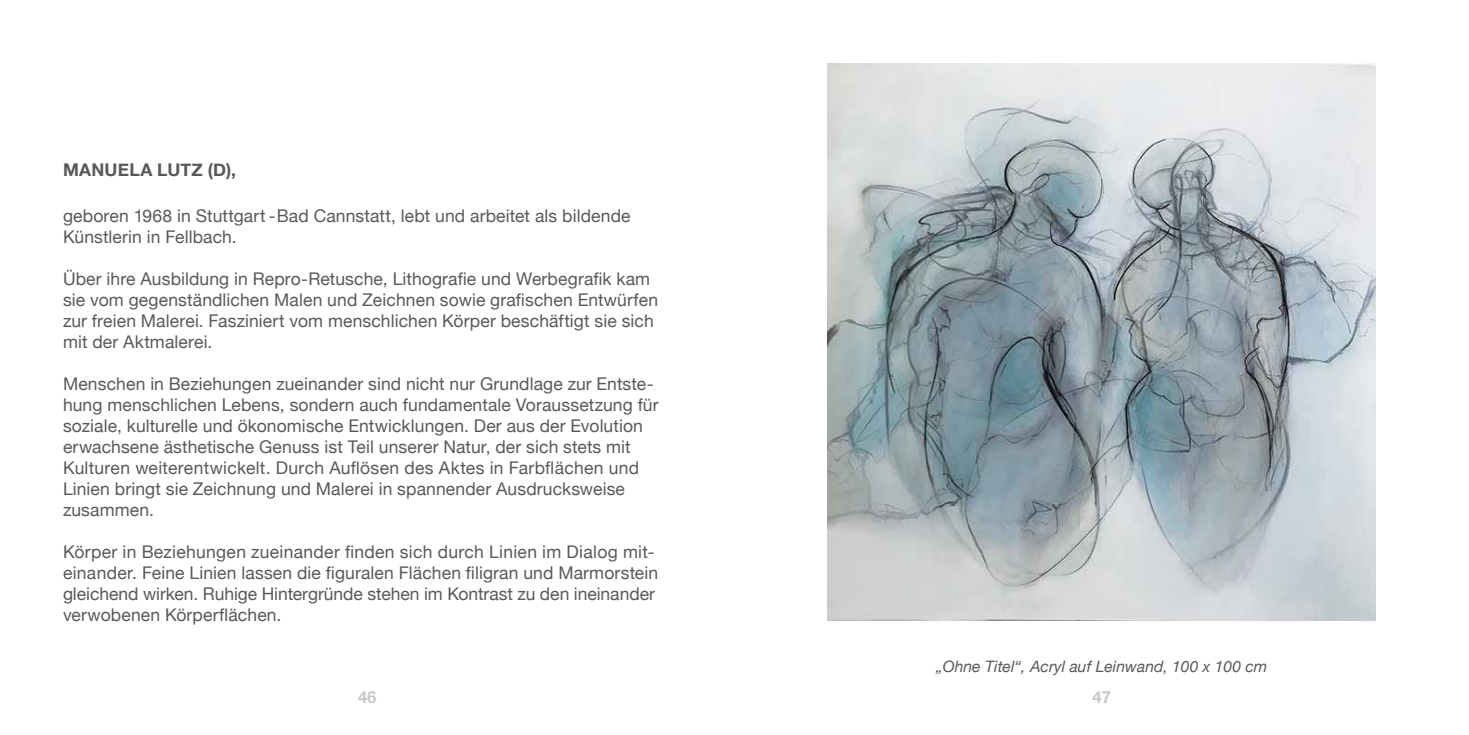
<style>
.page{position:relative;width:1469px;height:735px;background:#fff}
.page>*{position:absolute;margin:0;border:0;box-sizing:border-box;transform-origin:0 0}
.t1{font:17.5px/21px "Helvetica Neue";letter-spacing:.005em;color:#58595b}
.t2{font:700 17.5px "Helvetica Neue";color:#58595b}
.t3{font:700 16.62px "Helvetica Neue";color:#c7c8ca}
.t4{font:italic 15.75px "Helvetica Neue";color:#58595b}
</style>
<div class="page">
<img style="left:827px;top:63px;width:548px;height:557px">
<p class="t2" style="left:63px;top:156px;width:30px">MANUELA</p>
<p class="t2" style="left:157px;top:156px;width:80px">LUTZ (D),</p>
<p class="t1" style="left:63px;top:206px;width:569px">geboren 1968 in Stuttgart - Bad Cannstatt, lebt und arbeitet als bildende<br>Künstlerin in Fellbach.</p>
<p class="t1" style="left:63px;top:269px;width:596px">Über ihre Ausbildung in Repro-Retusche, Lithografie und Werbegrafik kam sie vom gegenständlichen Malen und Zeichnen sowie grafischen Entwürfen zur freien Malerei. Fasziniert vom menschlichen Körper beschäftigt sie sich mit der Aktmalerei.</p>
<p class="t1" style="left:63px;top:374px;width:597px">Menschen in Beziehungen zueinander sind nicht nur Grundlage zur Entste&shy;hung menschlichen Lebens, sondern auch fundamentale Voraussetzung für soziale, kulturelle und ökonomische Entwicklungen. Der aus der Evolution erwachsene ästhetische Genuss ist Teil unserer Natur, der sich stets mit Kulturen weiterentwickelt. Durch Auflösen des Aktes in Farbflächen und Linien bringt sie Zeichnung und Malerei in spannender Ausdrucksweise zusammen.</p>
<p class="t1" style="left:63px;top:542px;width:596px">Körper in Beziehungen zueinander finden sich durch Linien im Dialog mit&shy;einander. Feine Linien lassen die figuralen Flächen filigran und Marmorstein gleichend wirken. Ruhige Hintergründe stehen im Kontrast zu den ineinander verwobenen Körperflächen.</p>
<p class="t4" style="left:936px;top:654px;width:333px">„Ohne Titel“, Acryl auf Leinwand, 100 x 100 cm</p>
<p class="t3" style="left:358px;top:683px;width:20px">46</p>
<p class="t3" style="left:1092px;top:683px;width:20px">47</p>
</div>
